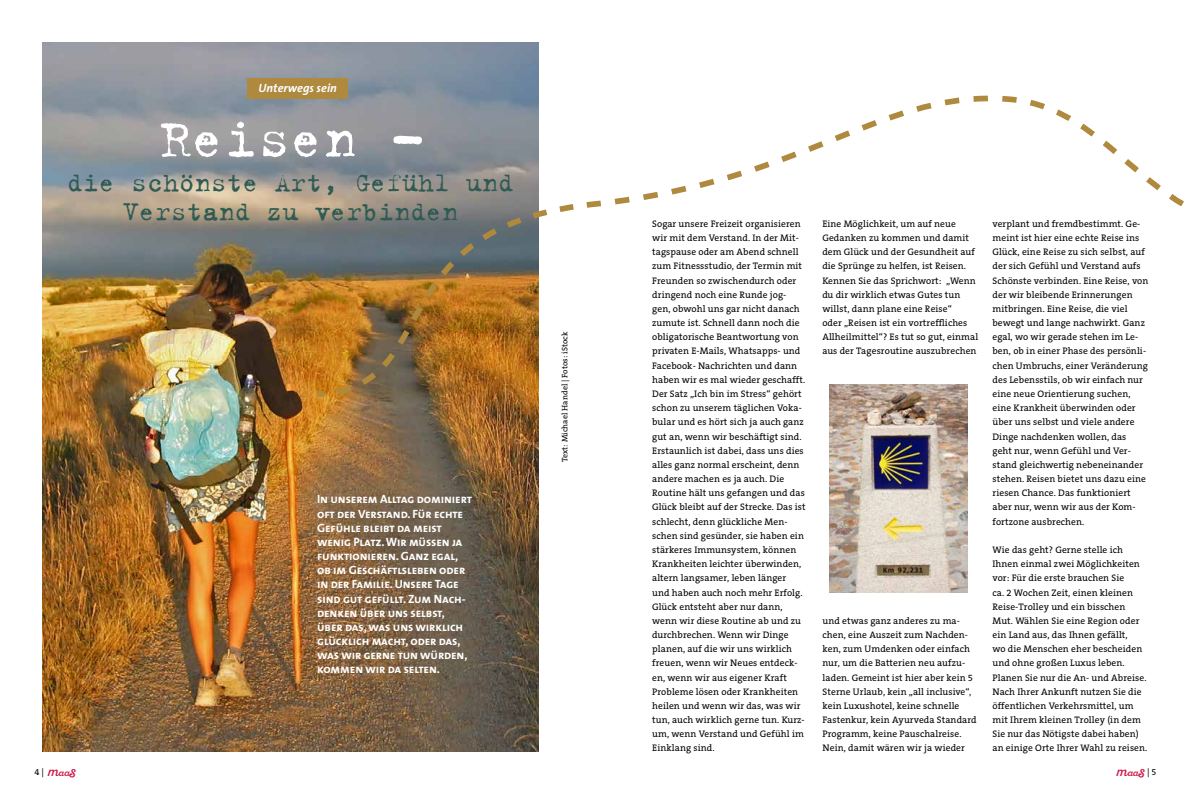
<style>
.page{position:relative;width:1191px;height:794px;background:#fff}
.page>*{position:absolute;margin:0;border:0;box-sizing:border-box;transform-origin:0 0}
.t1{font:60px "Trixie Text";color:#fff}
.t2{font:29px/28.3px "Trixie Text";color:#2f5b54;text-align:center}
.t3{font:12px/14.2px "The Sans Bold Caps";letter-spacing:-.01em;color:#fff}
.t4{font:italic 700 12px "The Sans";color:#fff}
.t5{font:9.5px/14.2px "The Serif B5 Plain";letter-spacing:.01em;color:#000}
.t6{font:9px "The Serif B5 Plain";color:#000}
.t7{font:9px "Sant Elia Script";color:#ce1141}
.t8{font:8px "The Serif B5 Plain";letter-spacing:.01em;color:#000}
.s1{font-family:"Sant Elia Script";font-size:12.8px;color:#ce1141}
.s2{font-family:"Sant Elia Script";color:#ce1141}
.s3{font-family:"Sant Elia Script";font-weight:700;color:#ce1141}
.s4{font-size:12.8px}
.s5{font-weight:700}
.s6{font-family:"The Serif B5 Plain";color:#000}
</style>
<div class="page">
<img style="left:43px;top:43px;width:496px;height:708px">
<img style="left:829px;top:400px;width:138px;height:192px">
<div style="left:247px;top:78px;width:101px;height:21px;background:#ae893e"></div>
<svg style="left:311px;top:93px;width:873px;height:307px"></svg>
<p class="t4" style="left:259px;top:78px;width:80px">Unterwegs sein</p>
<h1 class="t1" style="left:159px;top:103px;width:265px">Reisen –</h1>
<h2 class="t2" style="left:67px;top:169px;width:448px">die schönste Art, Gefühl und<br>Verstand zu verbinden</h2>
<p class="t3" style="left:317px;top:492px;width:156px">In unserem Alltag dominiert oft der Verstand. Für echte<br>Gefühle bleibt da meist wenig Platz. Wir müssen ja funktionieren. Ganz egal, ob im Geschäftlsleben oder in der Familie. Unsere Tage sind gut gefüllt. Zum Nach&shy;denken über uns selbst, über das, was uns wirklich glücklich macht, oder das, was wir gerne tun würden, kommen wir da selten.</p>
<p class="t8" style="left:560px;top:462px;width:132px;rotate:-90deg">Text: Michael Handel | Fotos: iStock</p>
<p class="t5" style="left:652px;top:217px;width:155px">Sogar unsere Freizeit organisieren wir mit dem Verstand. In der Mit&shy;tagspause oder am Abend schnell zum Fitnessstudio, der Termin mit<br>Freunden so zwischendurch oder dringend noch eine Runde jog&shy;gen, obwohl uns gar nicht danach zumute ist. Schnell dann noch die obligatorische Beantwortung von privaten E-Mails, Whatsapps- und<br>Facebook- Nachrichten und dann haben wir es mal wieder geschafft.<br>Der Satz „Ich bin im Stress“ gehört schon zu unserem täglichen Voka&shy;bular und es hört sich ja auch ganz gut an, wenn wir beschäftigt sind.<br>Erstaunlich ist dabei, dass uns dies alles ganz normal erscheint, denn andere machen es ja auch. Die<br>Routine hält uns gefangen und das<br>Glück bleibt auf der Strecke. Das ist schlecht, denn glückliche Men&shy;schen sind gesünder, sie haben ein stärkeres Immunsystem, können<br>Krankheiten leichter überwinden, altern langsamer, leben länger und haben auch noch mehr Erfolg.<br>Glück entsteht aber nur dann, wenn wir diese Routine ab und zu durchbrechen. Wenn wir Dinge planen, auf die wir uns wirklich freuen, wenn wir Neues entdeck&shy;en, wenn wir aus eigener Kraft<br>Probleme lösen oder Krankheiten heilen und wenn wir das, was wir tun, auch wirklich gerne tun. Kurz&shy;um, wenn Verstand und Gefühl im<br>Einklang sind.</p>
<p class="t5" style="left:822px;top:217px;width:157px">Eine Möglichkeit, um auf neue<br>Gedanken zu kommen und damit dem Glück und der Gesundheit auf die Sprünge zu helfen, ist Reisen.<br>Kennen Sie das Sprichwort: „Wenn du dir wirklich etwas Gutes tun willst, dann plane eine Reise“<br>oder „Reisen ist ein vortreffliches<br>Allheilmittel“? Es tut so gut, einmal aus der Tagesroutine auszubrechen</p>
<p class="t5" style="left:822px;top:614px;width:156px">und etwas ganz anderes zu ma&shy;chen, eine Auszeit zum Nachden&shy;ken, zum Umdenken oder einfach nur, um die Batterien neu aufzu&shy;laden. Gemeint ist hier aber kein 5<br>Sterne Urlaub, kein „all inclusive“, kein Luxushotel, keine schnelle<br>Fastenkur, kein Ayurveda Standard<br>Programm, keine Pauschalreise.<br>Nein, damit wären wir ja wieder</p>
<p class="t5" style="left:992px;top:217px;width:157px">verplant und fremdbestimmt. Ge&shy;meint ist hier eine echte Reise ins<br>Glück, eine Reise zu sich selbst, auf der sich Gefühl und Verstand aufs<br>Schönste verbinden. Eine Reise, von der wir bleibende Erinnerungen mitbringen. Eine Reise, die viel bewegt und lange nachwirkt. Ganz egal, wo wir gerade stehen im Le&shy;ben, ob in einer Phase des persönli&shy;chen Umbruchs, einer Veränderung des Lebensstils, ob wir einfach nur eine neue Orientierung suchen, eine Krankheit überwinden oder über uns selbst und viele andere<br>Dinge nachdenken wollen, das<br>geht nur, wenn Gefühl und Ver&shy;stand gleichwertig nebeneinander stehen. Reisen bietet uns dazu eine riesen Chance. Das funktioniert aber nur, wenn wir aus der Kom&shy;fortzone ausbrechen.</p>
<p class="t5" style="left:992px;top:543px;width:156px">Wie das geht? Gerne stelle ich<br>Ihnen einmal zwei Möglichkeiten vor: Für die erste brauchen Sie<br>ca. 2 Wochen Zeit, einen kleinen<br>Reise-Trolley und ein bisschen<br>Mut. Wählen Sie eine Region oder ein Land aus, das Ihnen gefällt,<br>wo die Menschen eher bescheiden und ohne großen Luxus leben.<br>Planen Sie nur die An- und Abreise.<br>Nach Ihrer Ankunft nutzen Sie die öffentlichen Verkehrsmittel, um mit Ihrem kleinen Trolley (in dem<br>Sie nur das Nötigste dabei haben) an einige Orte Ihrer Wahl zu reisen.</p>
<p class="t6" style="left:34px;top:767px;width:43px">4 | <span class="s1">m</span><span class="s2">aa</span><span class="s3">S</span></p>
<p class="t7" style="left:1117px;top:767px;width:41px"><span class="s4">m</span>aa<span class="s5">S</span> <span class="s6">| 5</span></p>
</div>
